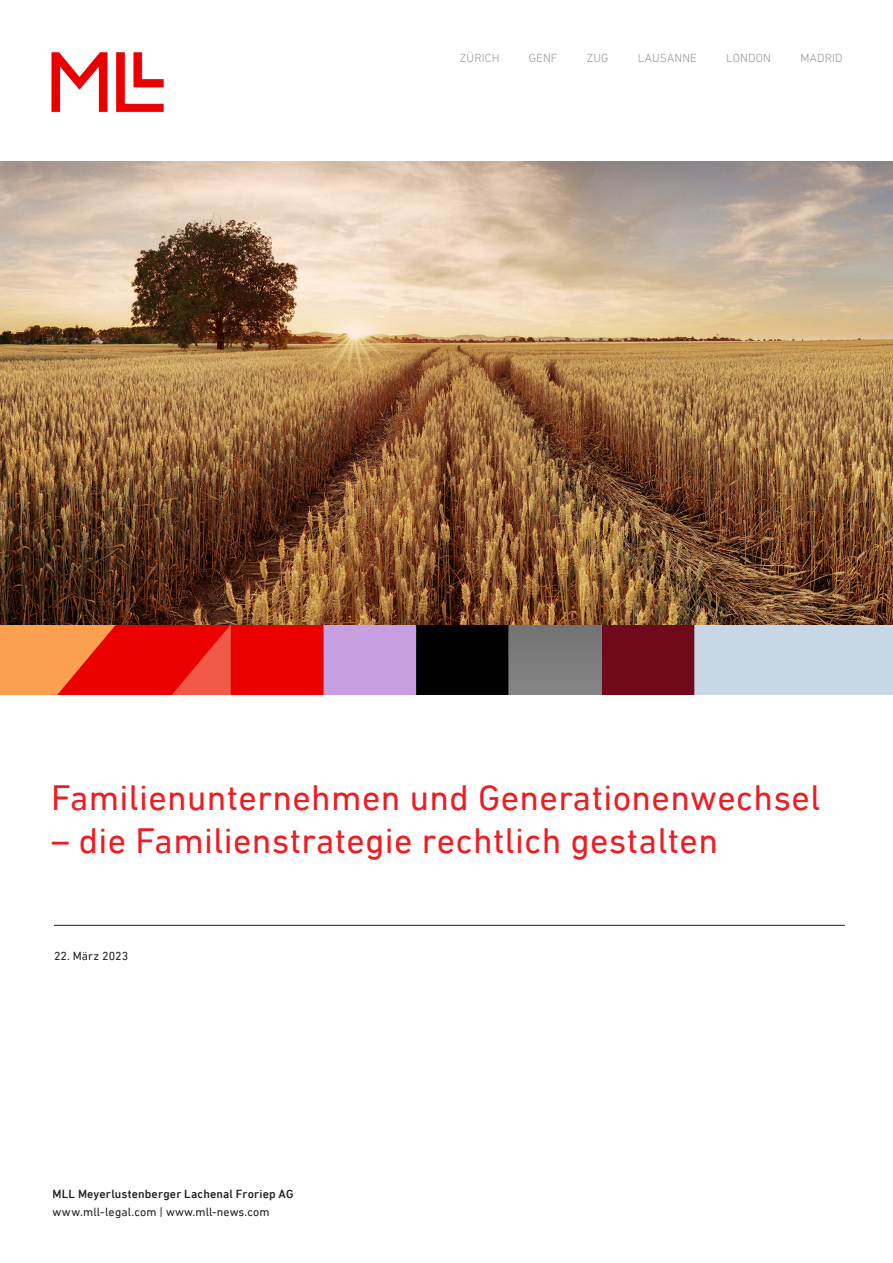
<style>
.page{position:relative;width:893px;height:1263px;background:#fff}
.page>*{position:absolute;margin:0;border:0;box-sizing:border-box;transform-origin:0 0}
.t1{font:36px "DIN Next LT Pro";letter-spacing:.01em;color:#ee1d23}
.t2{font:500 12px/18px "DIN Next LT Pro";letter-spacing:.015em;color:#231f20}
.t3{font:300 12px "DIN Next LT Pro";letter-spacing:.01em;color:#939598}
.t4{font:12px "DIN Next LT Pro";letter-spacing:.005em;color:#231f20}
.s1{font-weight:400}
</style>
<div class="page">
<img style="left:51px;top:52px;width:113px;height:61px">
<div style="left:324px;top:624px;width:92px;height:70px;background:#c8a0e1"></div>
<svg style="left:416px;top:624px;width:477px;height:70px;background:#80737b"></svg>
<svg style="left:0;top:624px;width:324px;height:70px;background:#ed331c"></svg>
<hr style="left:54px;top:925px;width:791px;height:1px;background:#231f20">
<img style="left:0;top:162px;width:893px;height:462px">
<p class="t3" style="left:460px;top:51px;width:41px">ZÜRICH</p>
<p class="t3" style="left:529px;top:51px;width:30px">GENF</p>
<p class="t3" style="left:587px;top:51px;width:23px">ZUG</p>
<p class="t3" style="left:638px;top:51px;width:61px">LAUSANNE</p>
<p class="t3" style="left:726px;top:51px;width:46px">LONDON</p>
<p class="t3" style="left:800px;top:51px;width:44px">MADRID</p>
<p class="t1" style="left:51px;top:777px;width:771px">Familienunternehmen und Generationenwechsel</p>
<p class="t1" style="left:51px;top:820px;width:668px">– die Familienstrategie rechtlich gestalten</p>
<p class="t4" style="left:54px;top:948px;width:76px">22. März 2023</p>
<p class="t2" style="left:53px;top:1184px;width:243px">MLL Meyerlustenberger Lachenal Froriep AG <span class="s1">www.mll-legal.com | www.mll-news.com</span></p>
</div>
